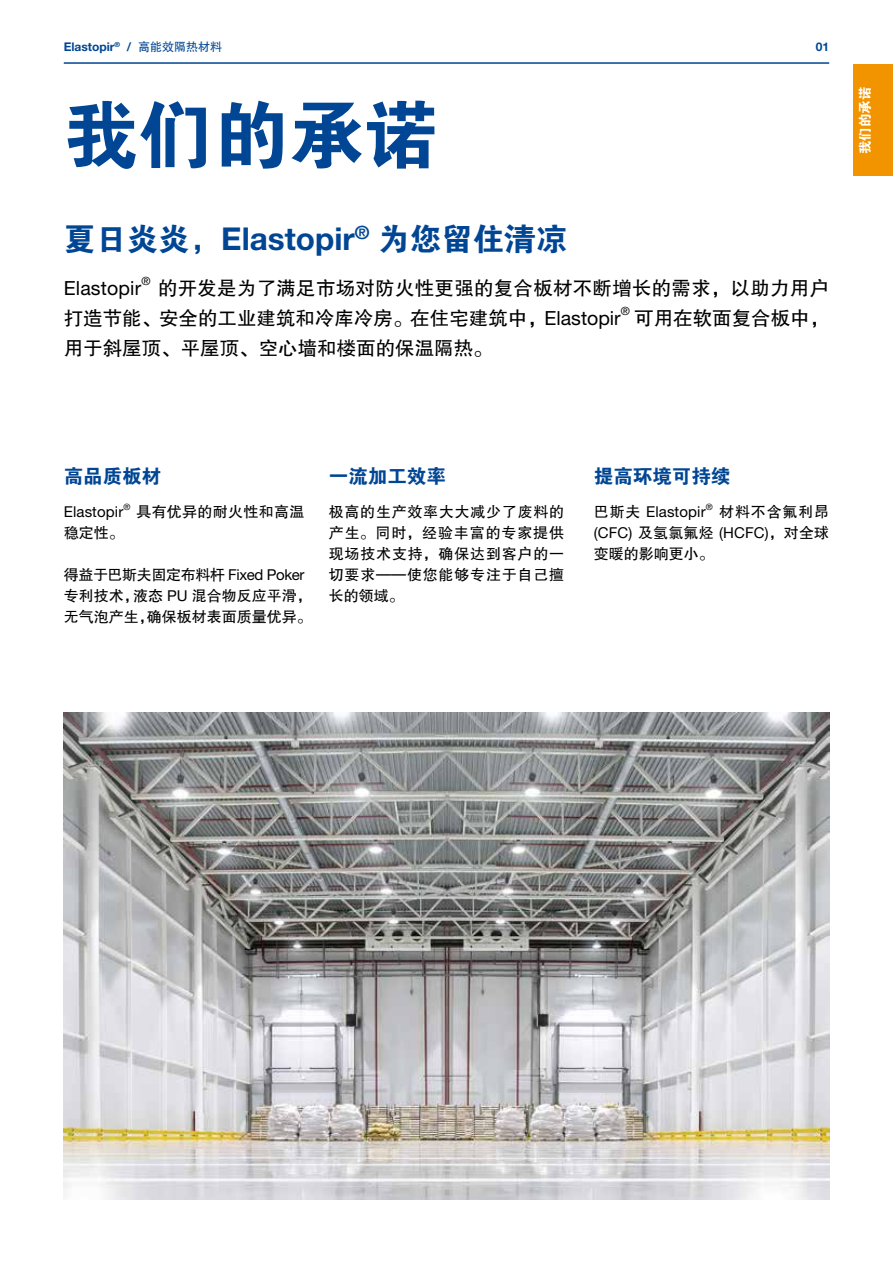
<style>
.page{position:relative;width:893px;height:1263px;background:#fff}
.page>*{position:absolute;margin:0;border:0;box-sizing:border-box;transform-origin:0 0}
.t1{font:75px "FZDHTK GBK1 0";color:#004694}
.t2{font:31.5px "FZDHTK GBK1 0";color:#004694}
.t3{font:19.5px/30px "FZHTK GBK1 0";color:#000}
.t4{font:19.5px "FZDHTK GBK1 0";color:#004694}
.t5{font:19.5px "Helvetica Neue LT Std";letter-spacing:.01em;color:#000}
.t6{font:15px/21px "FZHTK GBK1 0";letter-spacing:.02em;color:#000;text-align:justify}
.t7{font:15px/21px "FZHTK GBK1 0";color:#000}
.t8{font:15px "Helvetica Neue LT Std";letter-spacing:.01em;color:#000}
.t9{font:15px "FZHTK GBK1 0";letter-spacing:.055em;color:#000}
.t10{font:13.5px "FZDHTK GBK1 0";color:#fff}
.t11{font:700 12px "Helvetica Neue LT Std";color:#004694}
.t12{font:11.4px "Helvetica Neue LT Std";color:#000}
.t13{font:8.7px "Helvetica Neue LT Std";color:#000}
.s1{font-family:"FZHTK GBK1 0";font-weight:400}
.s2{font-family:"Helvetica Neue LT Std";font-weight:700}
.s3{font-family:"Helvetica Neue LT Std"}
.s4{font-family:"FZHTK GBK1 0"}
</style>
<div class="page">
<hr style="left:64px;top:62px;width:765px;height:2px;background:#004694">
<div style="left:853px;top:64px;width:40px;height:112px;background:#f29400"></div>
<img style="left:64px;top:712px;width:765px;height:487px">
<p class="t11" style="left:64px;top:39px;width:160px">Elastopir<sup>®</sup> / <span class="s1">高能效隔热材料</span></p>
<p class="t11" style="left:816px;top:39px;width:15px">01</p>
<h1 class="t1" style="left:64px;top:94px;width:377px">我们的承诺</h1>
<h2 class="t2" style="left:64px;top:222px;width:505px">夏日炎炎，<span class="s2">Elastopir</span><sup>®</sup> 为您留住清凉</h2>
<p class="t5" style="left:64px;top:276px;width:79px">Elastopir</p>
<p class="t12" style="left:141px;top:275px;width:11px">®</p>
<p class="t3" style="left:64px;top:273px;width:767px;text-indent:94px">的开发是为了满足市场对防火性更强的复合板材不断增长的需求，以助力用户打造节能、安全的工业建筑和冷库冷房。在住宅建筑中，<span class="s3">Elastopir</span></p>
<p class="t12" style="left:621px;top:305px;width:11px">®</p>
<p class="t3" style="left:634px;top:303px;width:196px">可用在软面复合板中，</p>
<p class="t3" style="left:64px;top:333px;width:430px">用于斜屋顶、平屋顶、空心墙和楼面的保温隔热。</p>
<p class="t10" style="left:858px;top:154px;width:69px;rotate:-90deg">我们的承诺</p>
<p class="t4" style="left:64px;top:465px;width:99px">高品质板材</p>
<p class="t8" style="left:64px;top:503px;width:61px">Elastopir</p>
<p class="t13" style="left:124px;top:501px;width:8px">®</p>
<p class="t6" style="left:136px;top:501px;width:170px">具有优异的耐火性和高温</p>
<p class="t6" style="left:64px;top:522px;width:61px">稳定性。</p>
<p class="t7" style="left:64px;top:564px;width:250px">得益于巴斯夫固定布料杆 <span class="s3">Fixed Poker</span>专利技术，液态 <span class="s3">PU</span> 混合物反应平滑，无气泡产生，确保板材表面质量优异。</p>
<p class="t4" style="left:329px;top:465px;width:118px">一流加工效率</p>
<p class="t6" style="left:329px;top:501px;width:237px">极高的生产效率大大减少了废料的产生。同时，经验丰富的专家提供现场技术支持，确保达到客户的一切要求——使您能够专注于自己擅长的领域。</p>
<p class="t4" style="left:594px;top:465px;width:138px">提高环境可持续</p>
<p class="t8" style="left:594px;top:503px;width:113px"><span class="s4">巴斯夫</span> Elastopir</p>
<p class="t13" style="left:706px;top:501px;width:8px">®</p>
<p class="t9" style="left:719px;top:503px;width:111px">材料不含氟利昂</p>
<p class="t8" style="left:594px;top:524px;width:237px">(CFC) <span class="s4">及氢氯氟烃</span> (HCFC)<span class="s4">，对全球</span></p>
<p class="t7" style="left:594px;top:543px;width:121px">变暖的影响更小。</p>
</div>
